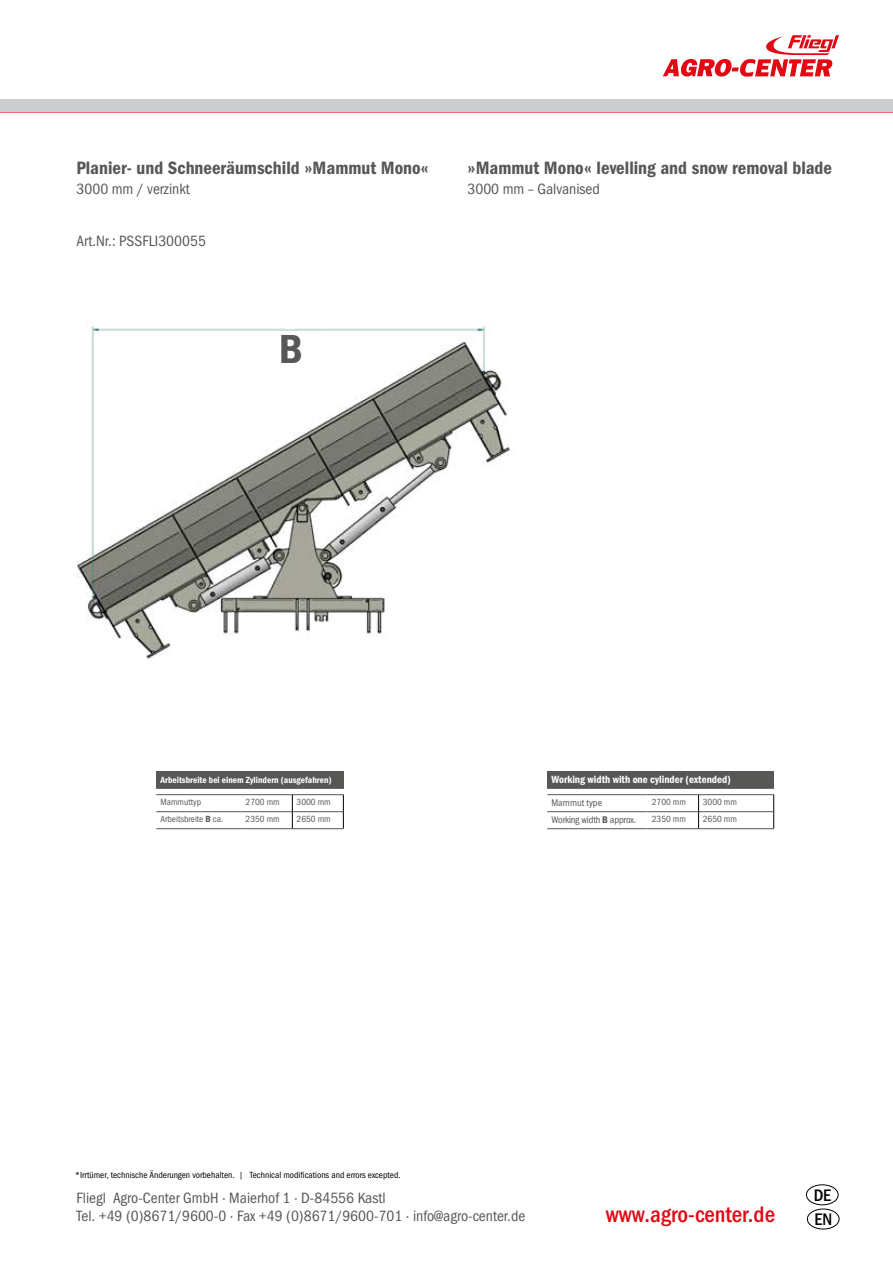
<style>
.page{position:relative;width:893px;height:1263px;background:#fff}
.page>*{position:absolute;margin:0;border:0;box-sizing:border-box;transform-origin:0 0}
.t1{font:40.8px "Franklin Gothic Demi Cond ITC";color:#575756}
.t2{font:22.5px "Franklin Gothic Medi Cond ITC";color:#e30613}
.t3{font:18px "Franklin Gothic Demi Cond ITC";color:#575756}
.t4{font:16.8px "Franklin Gothic Medi Cond ITC";color:#000}
.t5{font:15px/18px "Franklin Gothic Book Cond ITC";color:#575756}
.t6{font:10.5px "Franklin Gothic Demi Cond ITC";color:#fff}
.t7{font:9.75px "Franklin Gothic Book Cond ITC";letter-spacing:-.02em;color:#575756}
.t8{font:9.75px "Franklin Gothic Book Cond ITC";color:#575756}
.t9{font:9px "Franklin Gothic Book Cond ITC";color:#000}
.t10{font:9px "Franklin Gothic Book Cond ITC";color:#575756}
.t11{font:9px "Franklin Gothic Demi Cond ITC";color:#fff}
.s1{font-family:"Franklin Gothic Demi Cond ITC"}
</style>
<div class="page">
<div style="left:806px;top:1184px;width:33px;height:21px;border:1px solid #000;border-radius:50%"></div>
<hr style="left:0;top:111px;width:893px;height:2px;background:#e30613">
<div style="left:0;top:99px;width:893px;height:12px;background:#cccdcf"></div>
<svg style="left:663px;top:35px;width:176px;height:42px"></svg>
<div style="left:807px;top:1208px;width:33px;height:21px;border:1px solid #000;border-radius:50%"></div>
<img style="left:77px;top:326px;width:436px;height:333px">
<div style="left:156px;top:771px;width:187px;height:17px;background:#575756"></div>
<svg style="left:156px;top:788px;width:188px;height:41px"></svg>
<div style="left:286px;top:316px;width:9px;height:13px;background:#fff"></div>
<div style="left:279px;top:335px;width:44px;height:42px;background:#fff"></div>
<div style="left:547px;top:771px;width:227px;height:17px;background:#575756"></div>
<svg style="left:547px;top:788px;width:227px;height:41px"></svg>
<p class="t3" style="left:77px;top:158px;width:354px">Planier- und Schneeräumschild »Mammut Mono«</p>
<p class="t5" style="left:77px;top:180px;width:115px">3000 mm / verzinkt</p>
<p class="t5" style="left:77px;top:232px;width:131px">Art.Nr.: PSSFLI300055</p>
<h1 class="t1" style="left:279px;top:325px;width:25px">B</h1>
<p class="t3" style="left:467px;top:158px;width:366px">»Mammut Mono« levelling and snow removal blade</p>
<p class="t5" style="left:467px;top:180px;width:134px">3000 mm – Galvanised</p>
<p class="t11" style="left:161px;top:774px;width:173px">Arbeitsbreite bei einem Zylindern (ausgefahren)</p>
<p class="t10" style="left:161px;top:797px;width:42px">Mammuttyp</p>
<p class="t10" style="left:246px;top:797px;width:36px">2700 mm</p>
<p class="t10" style="left:297px;top:797px;width:36px">3000 mm</p>
<p class="t10" style="left:161px;top:814px;width:64px">Arbeitsbreite <span class="s1">B</span> ca.</p>
<p class="t10" style="left:246px;top:814px;width:36px">2350 mm</p>
<p class="t10" style="left:297px;top:814px;width:36px">2650 mm</p>
<p class="t9" style="left:75px;top:1169px;width:327px">*Irrtümer, technische Änderungen vorbehalten. | Technical modifications and errors excepted.</p>
<p class="t6" style="left:551px;top:774px;width:181px">Working width with one cylinder (extended)</p>
<p class="t8" style="left:551px;top:797px;width:52px">Mammut type</p>
<p class="t10" style="left:652px;top:797px;width:36px">2700 mm</p>
<p class="t10" style="left:703px;top:797px;width:36px">3000 mm</p>
<p class="t7" style="left:551px;top:814px;width:86px">Working width <span class="s1">B</span> approx.</p>
<p class="t10" style="left:652px;top:814px;width:36px">2350 mm</p>
<p class="t10" style="left:703px;top:814px;width:36px">2650 mm</p>
<p class="t5" style="left:77px;top:1189px;width:450px">Fliegl Agro-Center GmbH · Maierhof 1 · D-84556 Kastl<br>Tel. +49 (0)8671/9600-0 · Fax +49 (0)8671/9600-701 · info@agro-center.de</p>
<p class="t4" style="left:814px;top:1185px;width:19px">DE</p>
<h2 class="t2" style="left:606px;top:1201px;width:171px">www.agro-center.de</h2>
<p class="t4" style="left:815px;top:1209px;width:19px">EN</p>
</div>
